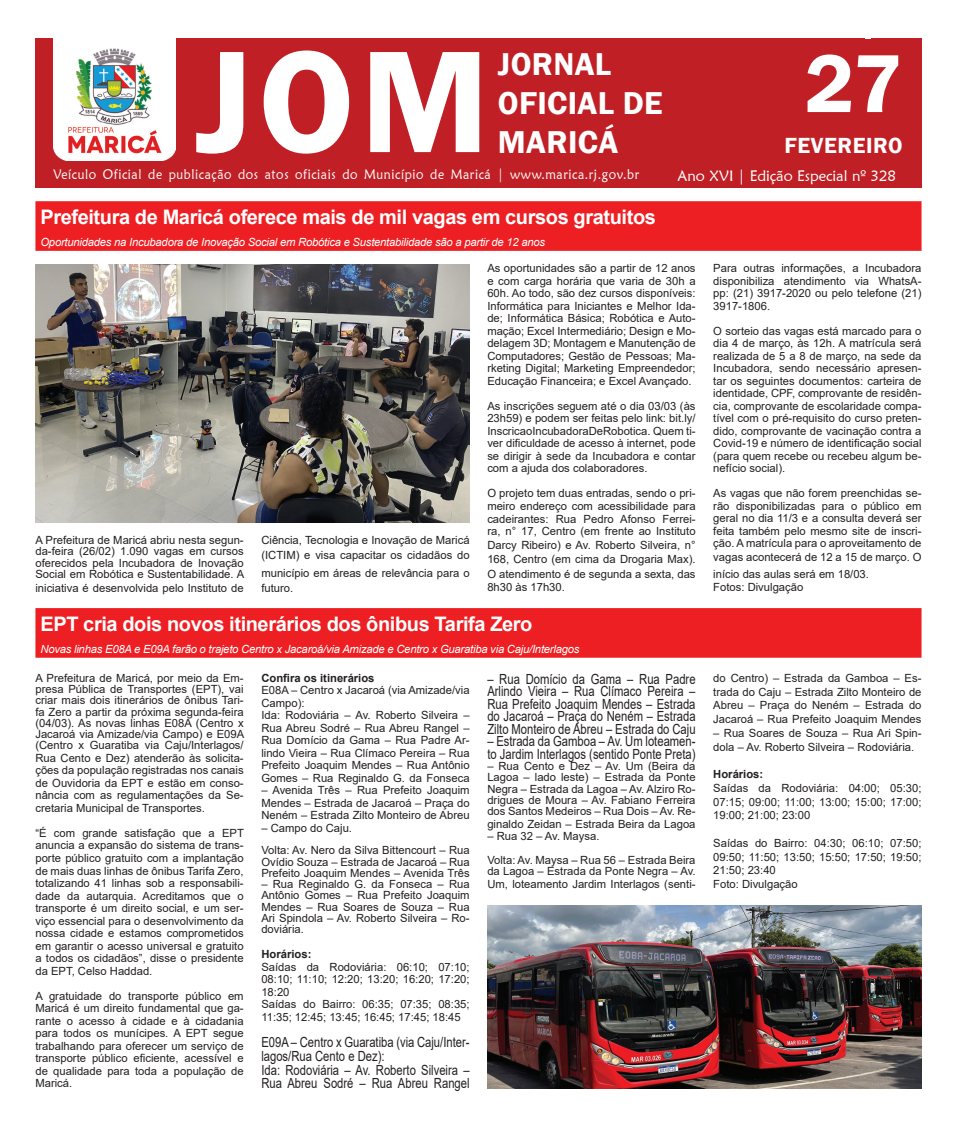
<style>
.page{position:relative;width:957px;height:1124px;background:#fff}
.page>*{position:absolute;margin:0;border:0;box-sizing:border-box;transform-origin:0 0}
.t1{font:600 150px "Franklin Gothic";color:#fff}
.t2{font:600 85px "Franklin Gothic";color:#fff}
.t3{font:600 32.5px/38.8px "Franklin Gothic";letter-spacing:.01em;color:#fff}
.t4{font:600 22.5px "Franklin Gothic";letter-spacing:.025em;color:#fff}
.t5{font:700 20px "Arial";letter-spacing:-.02em;color:#fff}
.t6{font:15px "Maiandra GD";color:#fff}
.t7{font:14px/12.5px "Arial";color:#231f20;scale:.81 1}
.t8{font:13.75px "Maiandra GD";letter-spacing:.05em;color:#fff;scale:.9 1}
.t9{font:11.25px/12.5px "Arial";color:#231f20;text-align:justify}
.t10{font:italic 11.25px "Arial";letter-spacing:-.02em;color:#fff}
.t11{font:700 11.25px "Arial";color:#231f20}
</style>
<div class="page">
<div style="left:870px;top:38px;width:51px;height:21px;background:#c02025"></div>
<div style="left:35px;top:38px;width:830px;height:21px;background:#c02025"></div>
<div style="left:35px;top:201px;width:886px;height:50px;background:#ee1f23"></div>
<div style="left:35px;top:608px;width:886px;height:49px;background:#ee1f23"></div>
<img style="left:35px;top:264px;width:435px;height:259px">
<img style="left:487px;top:905px;width:434px;height:183px">
<div style="left:35px;top:39px;width:886px;height:149px;background:#c02025"></div>
<img style="left:54px;top:38px;width:121px;height:123px">
<h1 class="t1" style="left:195px;top:9px;width:295px">JOM</h1>
<h3 class="t3" style="left:498px;top:45px;width:166px">JORNAL<br>OFICIAL DE<br>MARICÁ</h3>
<h2 class="t2" style="left:805px;top:31px;width:99px">27</h2>
<h3 class="t4" style="left:784px;top:131px;width:120px">FEVEREIRO</h3>
<p class="t8" style="left:54px;top:166px;width:652px">Veículo Oficial de publicação dos atos oficiais do Município de Maricá | www.marica.rj.gov.br</p>
<h3 class="t6" style="left:677px;top:166px;width:220px">Ano XVI | Edição Especial nº 328</h3>
<h3 class="t5" style="left:40px;top:203px;width:617px">Prefeitura de Maricá oferece mais de mil vagas em cursos gratuitos</h3>
<p class="t10" style="left:40px;top:235px;width:506px">Oportunidades na Incubadora de Inovação Social em Robótica e Sustentabilidade são a partir de 12 anos</p>
<p class="t9" style="left:35px;top:534px;width:210px;line-height:11.2px">A Prefeitura de Maricá abriu nesta segun&shy;da-feira (26/02) 1.090 vagas em cursos oferecidos pela Incubadora de Inovação Social em Robótica e Sustentabilidade. A</p>
<p class="t9" style="left:35px;top:581px;width:210px">iniciativa é desenvolvida pelo Instituto de</p>
<p class="t9" style="left:261px;top:532px;width:210px;line-height:15px">Ciência, Tecnologia e Inovação de Maricá (ICTIM) e visa capacitar os cidadãos do</p>
<p class="t9" style="left:261px;top:565px;width:210px;line-height:15px">município em áreas de relevância para o futuro.</p>
<p class="t9" style="left:487px;top:262px;width:210px">As oportunidades são a partir de 12 anos e com carga horária que varia de 30h a 60h. Ao todo, são dez cursos disponíveis:<br>Informática para Iniciantes e Melhor Ida&shy;de; Informática Básica; Robótica e Auto&shy;mação; Excel Intermediário; Design e Mo&shy;delagem 3D; Montagem e Manutenção de Computadores; Gestão de Pessoas; Ma&shy;rketing Digital; Marketing Empreendedor; Educação Financeira; e Excel Avançado.</p>
<p class="t9" style="left:487px;top:399px;width:210px">As inscrições seguem até o dia 03/03 (às 23h59) e podem ser feitas pelo link: bit.ly/ InscricaoIncubadoraDeRobotica. Quem ti&shy;ver dificuldade de acesso à internet, pode se dirigir à sede da Incubadora e contar com a ajuda dos colaboradores.</p>
<p class="t9" style="left:487px;top:487px;width:210px">O projeto tem duas entradas, sendo o pri&shy;meiro endereço com acessibilidade para cadeirantes: Rua Pedro Afonso Ferrei&shy;ra, n° 17, Centro (em frente ao Instituto</p>
<p class="t9" style="left:487px;top:537px;width:210px;line-height:13.8px">Darcy Ribeiro) e Av. Roberto Silveira, n°<br>168, Centro (em cima da Drogaria Max).</p>
<p class="t9" style="left:487px;top:566px;width:210px;line-height:13.8px">O atendimento é de segunda a sexta, das<br>8h30 às 17h30.</p>
<h3 class="t5" style="left:40px;top:610px;width:493px">EPT cria dois novos itinerários dos ônibus Tarifa Zero</h3>
<p class="t10" style="left:40px;top:641px;width:540px">Novas linhas E08A e E09A farão o trajeto Centro x Jacaroá/via Amizade e Centro x Guaratiba via Caju/Interlagos</p>
<p class="t9" style="left:35px;top:672px;width:210px;line-height:11.2px">A Prefeitura de Maricá, por meio da Em&shy;presa Pública de Transportes (EPT), vai criar mais dois itinerários de ônibus Tari&shy;fa Zero a partir da próxima segunda-feira (04/03). As novas linhas E08A (Centro x Jacaroá via Amizade/via Campo) e E09A (Centro x Guaratiba via Caju/Interlagos/</p>
<p class="t9" style="left:35px;top:751px;width:210px">Rua Cento e Dez) atenderão às solicita&shy;ções da população registradas nos canais de Ouvidoria da EPT e estão em conso&shy;nância com as regulamentações da Se&shy;cretaria Municipal de Transportes.</p>
<p class="t9" style="left:35px;top:826px;width:210px">“É com grande satisfação que a EPT anuncia a expansão do sistema de trans&shy;porte público gratuito com a implantação de mais duas linhas de ônibus Tarifa Zero, totalizando 41 linhas sob a responsabili&shy;dade da autarquia. Acreditamos que o transporte é um direito social, e um ser&shy;viço essencial para o desenvolvimento da nossa cidade e estamos comprometidos em garantir o acesso universal e gratuito a todos os cidadãos”, disse o presidente da EPT, Celso Haddad.</p>
<p class="t9" style="left:35px;top:989px;width:210px">A gratuidade do transporte público em Maricá é um direito fundamental que ga&shy;rante o acesso à cidade e à cidadania para todos os munícipes. A EPT segue trabalhando para oferecer um serviço de transporte público eficiente, acessível e de qualidade para toda a população de Maricá.</p>
<p class="t11" style="left:261px;top:670px;width:115px">Confira os itinerários</p>
<p class="t9" style="left:261px;top:684px;width:210px;text-align:left">E08A – Centro x Jacaroá (via Amizade/via Campo):<br>Ida: Rodoviária – Av. Roberto Silveira – Rua Abreu Sodré – Rua Abreu Rangel – Rua Domício da Gama – Rua Padre Ar&shy;lindo Vieira – Rua Clímaco Pereira – Rua Prefeito Joaquim Mendes – Rua Antônio Gomes – Rua Reginaldo G. da Fonseca</p>
<p class="t9" style="left:261px;top:784px;width:210px">– Avenida Três – Rua Prefeito Joaquim Mendes – Estrada de Jacaroá – Praça do Neném – Estrada Zilto Monteiro de Abreu</p>
<p class="t9" style="left:261px;top:816px;width:210px;line-height:22.5px">– Campo do Caju.<br>Volta: Av. Nero da Silva Bittencourt – Rua</p>
<p class="t9" style="left:261px;top:855px;width:210px;line-height:11.2px">Ovídio Souza – Estrada de Jacaroá – Rua<br>Prefeito Joaquim Mendes – Avenida Três</p>
<p class="t9" style="left:261px;top:878px;width:210px;line-height:11.2px">– Rua Reginaldo G. da Fonseca – Rua Antônio Gomes – Rua Prefeito Joaquim Mendes – Rua Soares de Souza – Rua Ari Spindola – Av. Roberto Silveira – Ro&shy;doviária.</p>
<p class="t11" style="left:261px;top:946px;width:52px">Horários:</p>
<p class="t9" style="left:261px;top:960px;width:210px;text-align:left">Saídas da Rodoviária: 06:10; 07:10; 08:10; 11:10; 12:20; 13:20; 16:20; 17:20; 18:20<br>Saídas do Bairro: 06:35; 07:35; 08:35; 11:35; 12:45; 13:45; 16:45; 17:45; 18:45</p>
<p class="t7" style="left:261px;top:1035px;width:259px;line-height:13.8px">E09A – Centro x Guaratiba (via Caju/Inter&shy;lagos/Rua Cento e Dez):<br>Ida: Rodoviária – Av. Roberto Silveira – Rua Abreu Sodré – Rua Abreu Rangel</p>
<p class="t7" style="left:487px;top:672px;width:259px;text-align:justify">– Rua Domício da Gama – Rua Padre Arlindo Vieira – Rua Clímaco Pereira – Rua Prefeito Joaquim Mendes – Estrada do Jacaroá – Praça do Neném – Estrada Zilto Monteiro de Abreu – Estrada do Caju</p>
<p class="t7" style="left:487px;top:735px;width:259px">– Estrada da Gamboa – Av. Um loteamen&shy;to Jardim Interlagos (sentido Ponte Preta)</p>
<p class="t9" style="left:487px;top:760px;width:210px;line-height:11.2px">– Rua Cento e Dez – Av. Um (Beira da Lagoa – lado leste) – Estrada da Ponte Negra – Estrada da Lagoa – Av. Alziro Ro&shy;drigues de Moura – Av. Fabiano Ferreira dos Santos Medeiros – Rua Dois – Av. Re-</p>
<p class="t9" style="left:487px;top:817px;width:210px">ginaldo Zeidan – Estrada Beira da Lagoa</p>
<p class="t9" style="left:487px;top:824px;width:210px;line-height:23.8px">– Rua 32 – Av. Maysa.<br>Volta: Av. Maysa – Rua 56 – Estrada Beira</p>
<p class="t9" style="left:487px;top:864px;width:210px">da Lagoa – Estrada da Ponte Negra – Av.<br>Um, loteamento Jardim Interlagos (senti-</p>
<p class="t9" style="left:713px;top:262px;width:210px">Para outras informações, a Incubadora disponibiliza atendimento via WhatsA&shy;pp: (21) 3917-2020 ou pelo telefone (21)<br>3917-1806.</p>
<p class="t9" style="left:713px;top:324px;width:210px">O sorteio das vagas está marcado para o dia 4 de março, às 12h. A matrícula será realizada de 5 a 8 de março, na sede da Incubadora, sendo necessário apresen&shy;tar os seguintes documentos: carteira de identidade, CPF, comprovante de residên&shy;cia, comprovante de escolaridade compa&shy;tível com o pré-requisito do curso preten&shy;dido, comprovante de vacinação contra a Covid-19 e número de identificação social (para quem recebe ou recebeu algum be&shy;nefício social).</p>
<p class="t9" style="left:713px;top:487px;width:210px">As vagas que não forem preenchidas se&shy;rão disponibilizadas para o público em geral no dia 11/3 e a consulta deverá ser feita também pelo mesmo site de inscri&shy;ção. A matrícula para o aproveitamento de</p>
<p class="t9" style="left:713px;top:549px;width:210px;line-height:16.2px">vagas acontecerá de 12 a 15 de março. O início das aulas será em 18/03.</p>
<p class="t9" style="left:713px;top:581px;width:92px">Fotos: Divulgação</p>
<p class="t9" style="left:713px;top:671px;width:210px;line-height:13.8px">do Centro) – Estrada da Gamboa – Es&shy;trada do Caju – Estrada Zilto Monteiro de Abreu – Praça do Neném – Estrada do Jacaroá – Rua Prefeito Joaquim Mendes</p>
<p class="t9" style="left:713px;top:726px;width:210px;line-height:13.8px">– Rua Soares de Souza – Rua Ari Spin&shy;dola – Av. Roberto Silveira – Rodoviária.</p>
<p class="t11" style="left:713px;top:766px;width:52px">Horários:</p>
<p class="t9" style="left:713px;top:780px;width:210px;line-height:13.8px">Saídas da Rodoviária: 04:00; 05:30; 07:15; 09:00; 11:00; 13:00; 15:00; 17:00; 19:00; 21:00; 23:00</p>
<p class="t9" style="left:713px;top:835px;width:210px;line-height:13.8px;text-align:left">Saídas do Bairro: 04:30; 06:10; 07:50;<br>09:50; 11:50; 13:50; 15:50; 17:50; 19:50;<br>21:50; 23:40<br>Foto: Divulgação</p>
</div>
